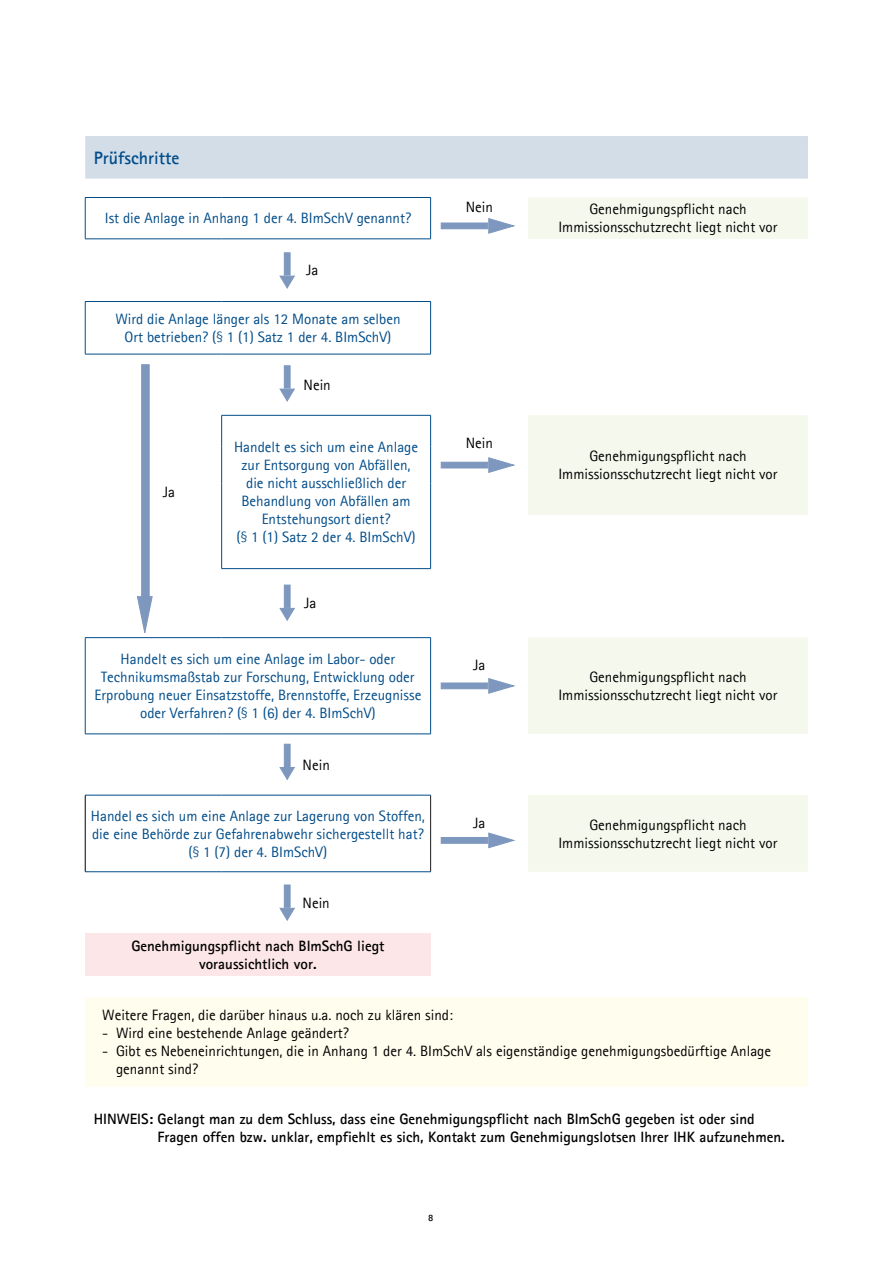
<style>
.page{position:relative;width:893px;height:1263px;background:#fff}
.page>*{position:absolute;margin:0;border:0;box-sizing:border-box;transform-origin:0 0}
.t1{font:700 18px "Agfa Rotis Sans Serif";color:#004c89}
.t2{font:15px/18px "Agfa Rotis Sans Serif";color:#004c89;text-align:center}
.t3{font:15px/18px "Agfa Rotis Sans Serif";color:#000;text-align:center}
.t4{font:700 15px/18px "Agfa Rotis Sans Serif";color:#000;text-align:center}
.t5{font:700 9.75px "Agfa Rotis Sans Serif";color:#000}
</style>
<div class="page">
<div style="left:85px;top:136px;width:723px;height:43px;background:#d2dde8"></div>
<svg style="left:528px;top:198px;width:280px;height:674px"></svg>
<div style="left:85px;top:933px;width:346px;height:42px;background:#fce6e8"></div>
<div style="left:85px;top:997px;width:723px;height:90px;background:#fffdee"></div>
<hr style="left:85px;top:197px;width:137px;height:1px;background:#004c89">
<hr style="left:85px;top:198px;width:1px;height:41px;background:#004c89">
<hr style="left:222px;top:197px;width:209px;height:1px;background:#004c89">
<hr style="left:430px;top:198px;width:1px;height:41px;background:#004c89">
<hr style="left:85px;top:239px;width:137px;height:1px;background:#004c89">
<hr style="left:222px;top:239px;width:209px;height:1px;background:#004c89">
<hr style="left:85px;top:301px;width:137px;height:1px;background:#004c89">
<hr style="left:85px;top:302px;width:1px;height:52px;background:#004c89">
<hr style="left:222px;top:301px;width:209px;height:1px;background:#004c89">
<hr style="left:430px;top:302px;width:1px;height:52px;background:#004c89">
<hr style="left:85px;top:354px;width:137px;height:1px;background:#004c89">
<hr style="left:222px;top:354px;width:209px;height:1px;background:#004c89">
<hr style="left:85px;top:637px;width:137px;height:1px;background:#004c89">
<hr style="left:85px;top:638px;width:1px;height:96px;background:#004c89">
<hr style="left:222px;top:637px;width:209px;height:1px;background:#004c89">
<hr style="left:430px;top:638px;width:1px;height:96px;background:#004c89">
<hr style="left:85px;top:734px;width:137px;height:1px;background:#004c89">
<hr style="left:222px;top:734px;width:209px;height:1px;background:#004c89">
<hr style="left:221px;top:415px;width:210px;height:1px;background:#004c89">
<hr style="left:221px;top:415px;width:1px;height:32px;background:#004c89">
<hr style="left:430px;top:415px;width:1px;height:32px;background:#004c89">
<hr style="left:221px;top:447px;width:1px;height:37px;background:#004c89">
<hr style="left:430px;top:447px;width:1px;height:37px;background:#004c89">
<hr style="left:221px;top:484px;width:1px;height:31px;background:#004c89">
<hr style="left:430px;top:484px;width:1px;height:31px;background:#004c89">
<hr style="left:221px;top:515px;width:1px;height:53px;background:#004c89">
<hr style="left:430px;top:515px;width:1px;height:53px;background:#004c89">
<hr style="left:221px;top:568px;width:210px;height:1px;background:#004c89">
<hr style="left:85px;top:795px;width:137px;height:1px;background:#004c89">
<hr style="left:222px;top:795px;width:209px;height:1px;background:#004c89">
<hr style="left:85px;top:871px;width:137px;height:1px;background:#004c89">
<hr style="left:222px;top:871px;width:209px;height:1px;background:#004c89">
<hr style="left:85px;top:795px;width:1px;height:76px;background:#000">
<hr style="left:430px;top:795px;width:1px;height:76px;background:#1e1b20">
<svg style="left:488px;top:218px;width:27px;height:16px"></svg>
<div style="left:441px;top:222px;width:47px;height:7px;background:#7d97be;border:1px solid #7d97be"></div>
<svg style="left:488px;top:457px;width:27px;height:16px"></svg>
<div style="left:441px;top:462px;width:47px;height:6px;background:#7d97be"></div>
<svg style="left:279px;top:275px;width:16px;height:14px"></svg>
<div style="left:284px;top:252px;width:7px;height:24px;background:#7d97be;border:1px solid #7d97be"></div>
<svg style="left:279px;top:388px;width:16px;height:14px"></svg>
<div style="left:284px;top:365px;width:7px;height:24px;background:#7d97be;border:1px solid #7d97be"></div>
<svg style="left:279px;top:607px;width:16px;height:14px"></svg>
<div style="left:284px;top:585px;width:7px;height:23px;background:#7d97be;border:1px solid #7d97be"></div>
<svg style="left:488px;top:678px;width:27px;height:16px"></svg>
<div style="left:441px;top:682px;width:47px;height:7px;background:#7d97be;border:1px solid #7d97be"></div>
<svg style="left:136px;top:596px;width:17px;height:37px"></svg>
<div style="left:141px;top:364px;width:9px;height:247px;background:#7d97be;border:1px solid #7d97be"></div>
<svg style="left:279px;top:766px;width:16px;height:14px"></svg>
<div style="left:284px;top:744px;width:7px;height:23px;background:#7d97be;border:1px solid #7d97be"></div>
<svg style="left:488px;top:832px;width:27px;height:17px"></svg>
<div style="left:441px;top:837px;width:47px;height:7px;background:#7d97be;border:1px solid #7d97be"></div>
<svg style="left:279px;top:907px;width:16px;height:14px"></svg>
<div style="left:284px;top:884px;width:7px;height:24px;background:#7d97be;border:1px solid #7d97be"></div>
<p class="t1" style="left:94px;top:146px;width:87px">Prüfschritte</p>
<p class="t2" style="left:105px;top:209px;width:308px">Ist die Anlage in Anhang 1 der 4. BImSchV genannt?</p>
<p class="t3" style="left:306px;top:261px;width:14px">Ja</p>
<p class="t2" style="left:115px;top:310px;width:287px">Wird die Anlage länger als 12 Monate am selben<br>Ort betrieben? (§ 1 (1) Satz 1 der 4. BImSchV)</p>
<p class="t3" style="left:304px;top:376px;width:29px">Nein</p>
<p class="t3" style="left:466px;top:198px;width:29px">Nein</p>
<p class="t3" style="left:558px;top:200px;width:221px">Genehmigungspflicht nach<br>Immissionsschutzrecht liegt nicht vor</p>
<p class="t3" style="left:163px;top:483px;width:14px">Ja</p>
<p class="t2" style="left:234px;top:438px;width:186px">Handelt es sich um eine Anlage zur Entsorgung von Abfällen, die nicht ausschließlich der<br>Behandlung von Abfällen am<br>Entstehungsort dient?<br>(§ 1 (1) Satz 2 der 4. BImSchV)</p>
<p class="t3" style="left:466px;top:434px;width:29px">Nein</p>
<p class="t3" style="left:304px;top:594px;width:14px">Ja</p>
<p class="t2" style="left:94px;top:650px;width:328px">Handelt es sich um eine Anlage im Labor- oder Technikumsmaßstab zur Forschung, Entwicklung oder Erprobung neuer Einsatzstoffe, Brennstoffe, Erzeugnisse oder Verfahren? (§ 1 (6) der 4. BImSchV)</p>
<p class="t3" style="left:473px;top:656px;width:14px">Ja</p>
<p class="t3" style="left:303px;top:755px;width:29px">Nein</p>
<p class="t3" style="left:558px;top:447px;width:221px">Genehmigungspflicht nach<br>Immissionsschutzrecht liegt nicht vor</p>
<p class="t3" style="left:558px;top:668px;width:221px">Genehmigungspflicht nach<br>Immissionsschutzrecht liegt nicht vor</p>
<p class="t2" style="left:91px;top:806px;width:336px">Handel es sich um eine Anlage zur Lagerung von Stoffen, die eine Behörde zur Gefahrenabwehr sichergestellt hat? (§ 1 (7) der 4. BImSchV)</p>
<p class="t3" style="left:473px;top:813px;width:14px">Ja</p>
<p class="t3" style="left:558px;top:815px;width:221px">Genehmigungspflicht nach<br>Immissionsschutzrecht liegt nicht vor</p>
<p class="t3" style="left:303px;top:893px;width:29px">Nein</p>
<p class="t4" style="left:131px;top:936px;width:255px">Genehmigungspflicht nach BImSchG liegt voraussichtlich vor.</p>
<p class="t3" style="left:102px;top:1006px;width:352px">Weitere Fragen, die darüber hinaus u.a. noch zu klären sind:</p>
<p class="t3" style="left:102px;top:1024px;width:248px">- Wird eine bestehende Anlage geändert?</p>
<p class="t3" style="left:116px;top:1042px;width:657px;text-align:left;text-indent:-14px">- Gibt es Nebeneinrichtungen, die in Anhang 1 der 4. BImSchV als eigenständige genehmigungsbedürftige Anlage genannt sind?</p>
<p class="t4" style="left:158px;top:1109px;width:629px;text-align:left;text-indent:-64px">HINWEIS: Gelangt man zu dem Schluss, dass eine Genehmigungspflicht nach BImSchG gegeben ist oder sind<br>Fragen offen bzw. unklar, empfiehlt es sich, Kontakt zum Genehmigungslotsen Ihrer IHK aufzunehmen.</p>
<p class="t5" style="left:428px;top:1212px;width:7px">8</p>
</div>
